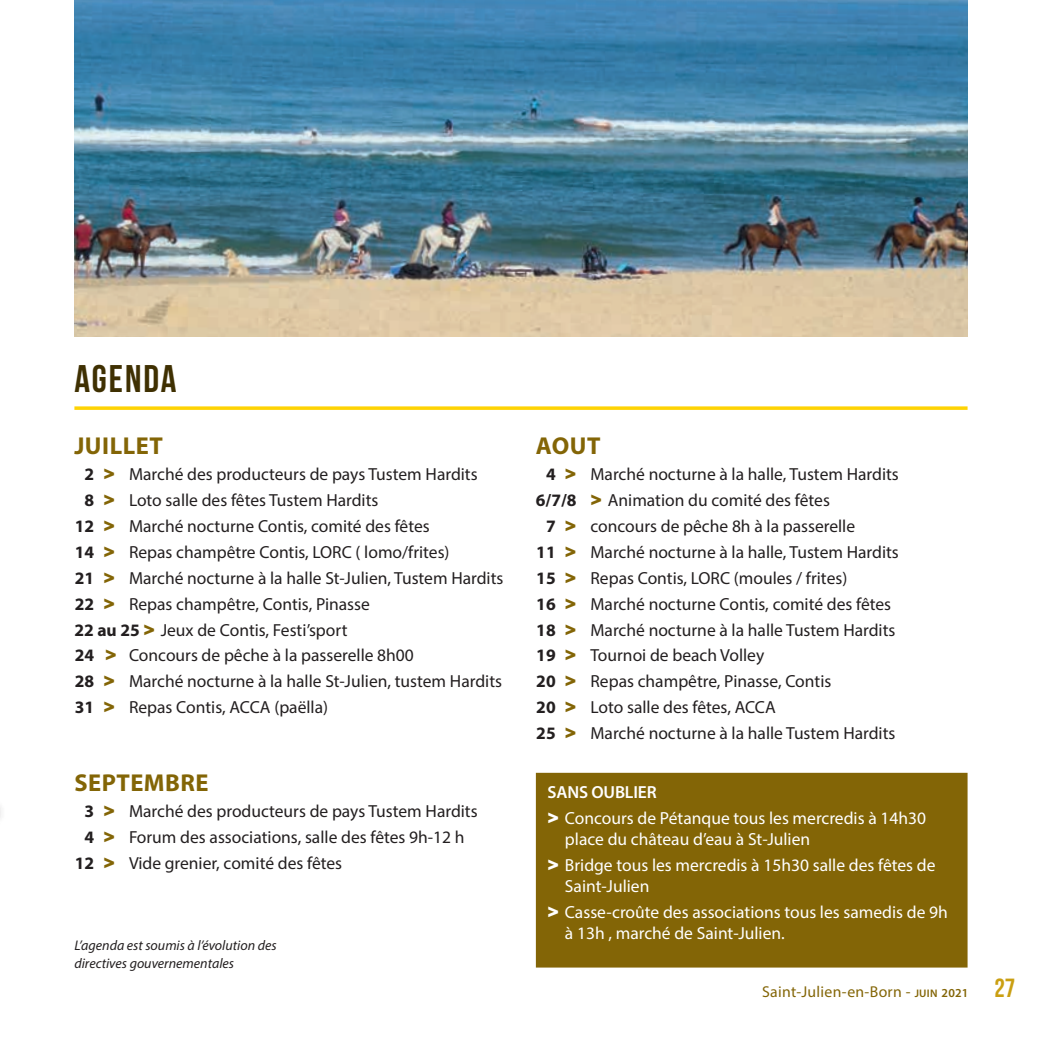
<style>
.page{position:relative;width:1042px;height:1042px;background:#fff}
.page>*{position:absolute;margin:0;border:0;box-sizing:border-box;transform-origin:0 0}
.t1{font:38.5px "Bebas Neue";letter-spacing:.05em;color:#3f3002}
.t2{font:700 24.5px "Myriad Pro";letter-spacing:.02em;color:#836506}
.t3{font:17.5px "Myriad Pro";color:#231f20}
.t4{font:17.5px/25.9px "Myriad Pro";color:#fff}
.t5{font:15.75px "Myriad Pro";letter-spacing:.02em;color:#836506}
.t6{font:italic 14px/17.5px "Myriad Pro";color:#231f20}
.s1{font-weight:700}
.s2{font-family:"Arial";font-weight:900;color:#836506}
.s3{font-weight:600}
.s4{font-family:"Arial";font-weight:900}
.s5{font-weight:600;font-size:11.03px}
.s6{font-weight:600;font-size:12.25px}
.s7{font-family:"Bebas Neue";font-size:26.25px;color:#ca9f12}
</style>
<div class="page">
<svg style="left:74px;top:406px;width:893px;height:4px"></svg>
<div style="left:537px;top:773px;width:429px;height:193px;background:#836506"></div>
<div style="left:536px;top:773px;width:431px;height:194px;border:2px solid #836506"></div>
<img style="left:74px;top:0;width:893px;height:336px">
<h1 class="t1" style="left:74px;top:357px;width:104px">AGENDA</h1>
<h2 class="t2" style="left:74px;top:429px;width:90px">JUILLET</h2>
<p class="t3" style="left:85px;top:463px;width:395px"><span class="s1">2</span> <span class="s2">&gt;</span> Marché des producteurs de pays Tustem Hardits</p>
<p class="t3" style="left:85px;top:489px;width:295px"><span class="s1">8</span> <span class="s2">&gt;</span> Loto salle des fêtes Tustem Hardits</p>
<p class="t3" style="left:75px;top:515px;width:356px"><span class="s1">12</span> <span class="s2">&gt;</span> Marché nocturne Contis, comité des fêtes</p>
<p class="t3" style="left:75px;top:541px;width:376px"><span class="s1">14</span> <span class="s2">&gt;</span> Repas champêtre Contis, LORC ( lomo/frites)</p>
<p class="t3" style="left:75px;top:567px;width:430px"><span class="s1">21</span> <span class="s2">&gt;</span> Marché nocturne à la halle St-Julien, Tustem Hardits</p>
<p class="t3" style="left:75px;top:593px;width:297px"><span class="s1">22</span> <span class="s2">&gt;</span> Repas champêtre, Contis, Pinasse</p>
<p class="t3" style="left:74px;top:619px;width:274px"><span class="s1">22 au 25</span> <span class="s2">&gt;</span> Jeux de Contis, Festi’sport</p>
<p class="t3" style="left:75px;top:645px;width:341px"><span class="s1">24</span> <span class="s2">&gt;</span> Concours de pêche à la passerelle 8h00</p>
<p class="t3" style="left:75px;top:671px;width:429px"><span class="s1">28</span> <span class="s2">&gt;</span> Marché nocturne à la halle St-Julien, tustem Hardits</p>
<p class="t3" style="left:75px;top:697px;width:255px"><span class="s1">31</span> <span class="s2">&gt;</span> Repas Contis, ACCA (paëlla)</p>
<h2 class="t2" style="left:74px;top:767px;width:136px">SEPTEMBRE</h2>
<p class="t3" style="left:85px;top:800px;width:395px"><span class="s1">3</span> <span class="s2">&gt;</span> Marché des producteurs de pays Tustem Hardits</p>
<p class="t3" style="left:85px;top:826px;width:382px"><span class="s1">4</span> <span class="s2">&gt;</span> Forum des associations, salle des fêtes 9h-12 h</p>
<p class="t3" style="left:75px;top:852px;width:269px"><span class="s1">12</span> <span class="s2">&gt;</span> Vide grenier, comité des fêtes</p>
<p class="t6" style="left:74px;top:936px;width:204px">L’agenda est soumis à l’évolution des directives gouvernementales</p>
<h2 class="t2" style="left:536px;top:429px;width:66px">AOUT</h2>
<p class="t3" style="left:546px;top:463px;width:354px"><span class="s1">4</span> <span class="s2">&gt;</span> Marché nocturne à la halle, Tustem Hardits</p>
<p class="t3" style="left:536px;top:489px;width:296px"><span class="s1">6/7/8</span> <span class="s2">&gt;</span> Animation du comité des fêtes</p>
<p class="t3" style="left:546px;top:515px;width:311px"><span class="s1">7</span> <span class="s2">&gt;</span> concours de pêche 8h à la passerelle</p>
<p class="t3" style="left:536px;top:541px;width:364px"><span class="s1">11</span> <span class="s2">&gt;</span> Marché nocturne à la halle, Tustem Hardits</p>
<p class="t3" style="left:536px;top:567px;width:312px"><span class="s1">15</span> <span class="s2">&gt;</span> Repas Contis, LORC (moules / frites)</p>
<p class="t3" style="left:536px;top:593px;width:356px"><span class="s1">16</span> <span class="s2">&gt;</span> Marché nocturne Contis, comité des fêtes</p>
<p class="t3" style="left:536px;top:619px;width:361px"><span class="s1">18</span> <span class="s2">&gt;</span> Marché nocturne à la halle Tustem Hardits</p>
<p class="t3" style="left:536px;top:645px;width:229px"><span class="s1">19</span> <span class="s2">&gt;</span> Tournoi de beach Volley</p>
<p class="t3" style="left:536px;top:671px;width:297px"><span class="s1">20</span> <span class="s2">&gt;</span> Repas champêtre, Pinasse, Contis</p>
<p class="t3" style="left:536px;top:697px;width:241px"><span class="s1">20</span> <span class="s2">&gt;</span> Loto salle des fêtes, ACCA</p>
<p class="t3" style="left:536px;top:722px;width:361px"><span class="s1">25</span> <span class="s2">&gt;</span> Marché nocturne à la halle Tustem Hardits</p>
<p class="t4" style="left:547px;top:778px;width:380px"><span class="s3">SANS OUBLIER<br></span><span class="s4">&gt;</span> Concours de Pétanque tous les mercredis à 14h30</p>
<p class="t4" style="left:547px;top:825px;width:389px;text-indent:17px">place du château d’eau à St-Julien<br><span class="s4">&gt;</span> Bridge tous les mercredis à 15h30 salle des fêtes de</p>
<p class="t4" style="left:547px;top:872px;width:402px;text-indent:17px">Saint-Julien<br><span class="s4">&gt;</span> Casse-croûte des associations tous les samedis de 9h</p>
<p class="t4" style="left:565px;top:919px;width:221px">à 13h , marché de Saint-Julien.</p>
<p class="t5" style="left:762px;top:982px;width:254px">Saint-Julien-en-Born - <span class="s5">juin</span> <span class="s6">2021</span> <span class="s7">27</span></p>
</div>
